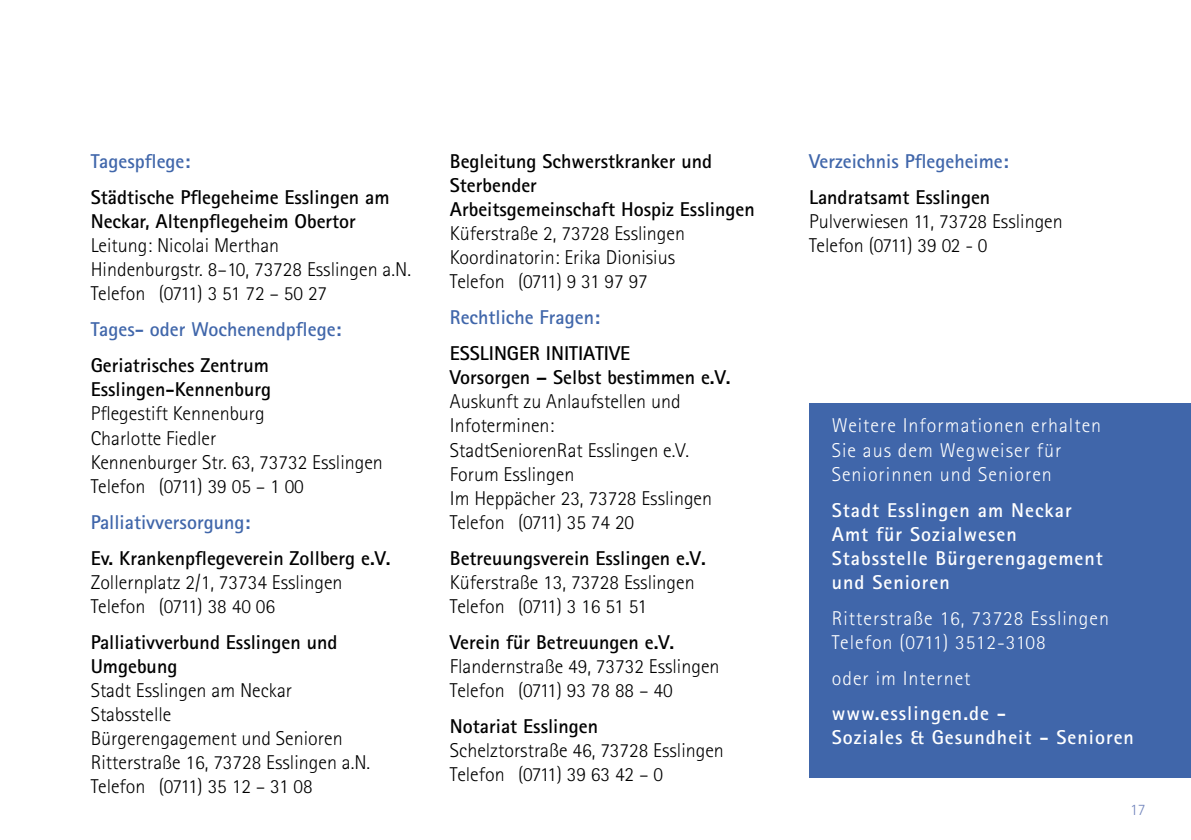
<style>
.page{position:relative;width:1191px;height:840px;background:#fff}
.page>*{position:absolute;margin:0;border:0;box-sizing:border-box;transform-origin:0 0}
.t1{font:300 20px/24px "Rotis Sans Serif";color:#000}
.t2{font:700 20px/24px "Rotis Sans Serif";color:#000}
.t3{font:300 20px/24px "Rotis Sans Serif";letter-spacing:.05em;color:#fff}
.t4{font:700 20px/24px "Rotis Sans Serif";letter-spacing:.05em;color:#fff}
.t5{font:700 20px "Rotis Sans Serif";color:#4066aa}
.t6{font:300 16px "Rotis Sans Serif";color:#7588be}
</style>
<div class="page">
<div style="left:809px;top:403px;width:382px;height:374px;background:#4066aa"></div>
<p class="t5" style="left:91px;top:149px;width:101px">Tagespflege:</p>
<p class="t2" style="left:91px;top:185px;width:300px">Städtische Pflegeheime Esslingen am<br>Neckar, Altenpflegeheim Obertor</p>
<p class="t1" style="left:91px;top:233px;width:322px">Leitung: Nicolai Merthan<br>Hindenburgstr. 8–10, 73728 Esslingen a.N.<br>Telefon (0711) 3 51 72 – 50 27</p>
<p class="t5" style="left:91px;top:317px;width:252px">Tages- oder Wochenendpflege:</p>
<p class="t2" style="left:91px;top:353px;width:182px">Geriatrisches Zentrum<br>Esslingen-Kennenburg</p>
<p class="t1" style="left:91px;top:401px;width:294px">Pflegestift Kennenburg<br>Charlotte Fiedler<br>Kennenburger Str. 63, 73732 Esslingen<br>Telefon (0711) 39 05 – 1 00</p>
<p class="t5" style="left:91px;top:509px;width:161px">Palliativversorgung:</p>
<p class="t2" style="left:91px;top:545px;width:301px">Ev. Krankenpflegeverein Zollberg e.V.</p>
<p class="t1" style="left:91px;top:569px;width:253px">Zollernplatz 2/1, 73734 Esslingen<br>Telefon (0711) 38 40 06</p>
<p class="t2" style="left:91px;top:629px;width:248px">Palliativverbund Esslingen und<br>Umgebung</p>
<p class="t1" style="left:91px;top:677px;width:281px">Stadt Esslingen am Neckar<br>Stabsstelle<br>Bürgerengagement und Senioren<br>Ritterstraße 16, 73728 Esslingen a.N.<br>Telefon (0711) 35 12 – 31 08</p>
<p class="t2" style="left:450px;top:149px;width:306px">Begleitung Schwerstkranker und<br>Sterbender<br>Arbeitsgemeinschaft Hospiz Esslingen</p>
<p class="t1" style="left:450px;top:221px;width:237px">Küferstraße 2, 73728 Esslingen<br>Koordinatorin: Erika Dionisius<br>Telefon (0711) 9 31 97 97</p>
<p class="t5" style="left:450px;top:305px;width:151px">Rechtliche Fragen:</p>
<p class="t2" style="left:450px;top:341px;width:282px">ESSLINGER INITIATIVE<br>Vorsorgen – Selbst bestimmen e.V.</p>
<p class="t1" style="left:450px;top:389px;width:264px">Auskunft zu Anlaufstellen und<br>Infoterminen:<br>StadtSeniorenRat Esslingen e.V.<br>Forum Esslingen<br>Im Heppächer 23, 73728 Esslingen<br>Telefon (0711) 35 74 20</p>
<p class="t2" style="left:450px;top:545px;width:257px">Betreuungsverein Esslingen e.V.</p>
<p class="t1" style="left:450px;top:569px;width:246px">Küferstraße 13, 73728 Esslingen<br>Telefon (0711) 3 16 51 51</p>
<p class="t2" style="left:450px;top:629px;width:226px">Verein für Betreuungen e.V.</p>
<p class="t1" style="left:450px;top:653px;width:271px">Flandernstraße 49, 73732 Esslingen<br>Telefon (0711) 93 78 88 – 40</p>
<p class="t2" style="left:450px;top:713px;width:150px">Notariat Esslingen</p>
<p class="t1" style="left:450px;top:737px;width:275px">Schelztorstraße 46, 73728 Esslingen<br>Telefon (0711) 39 63 42 – 0</p>
<p class="t5" style="left:809px;top:149px;width:201px">Verzeichnis Pflegeheime:</p>
<p class="t2" style="left:809px;top:185px;width:183px">Landratsamt Esslingen</p>
<p class="t1" style="left:809px;top:209px;width:255px">Pulverwiesen 11, 73728 Esslingen<br>Telefon (0711) 39 02 - 0</p>
<p class="t3" style="left:831px;top:413px;width:271px">Weitere Informationen erhalten<br>Sie aus dem Wegweiser für<br>Seniorinnen und Senioren</p>
<p class="t4" style="left:831px;top:497px;width:273px">Stadt Esslingen am Neckar<br>Amt für Sozialwesen<br>Stabsstelle Bürgerengagement und Senioren</p>
<p class="t3" style="left:831px;top:605px;width:279px">Ritterstraße 16, 73728 Esslingen<br>Telefon (0711) 3512-3108</p>
<p class="t3" style="left:831px;top:665px;width:140px">oder im Internet</p>
<p class="t4" style="left:831px;top:700px;width:304px">www.esslingen.de -<br>Soziales &amp; Gesundheit - Senioren</p>
<p class="t6" style="left:1130px;top:799px;width:17px">17</p>
</div>
